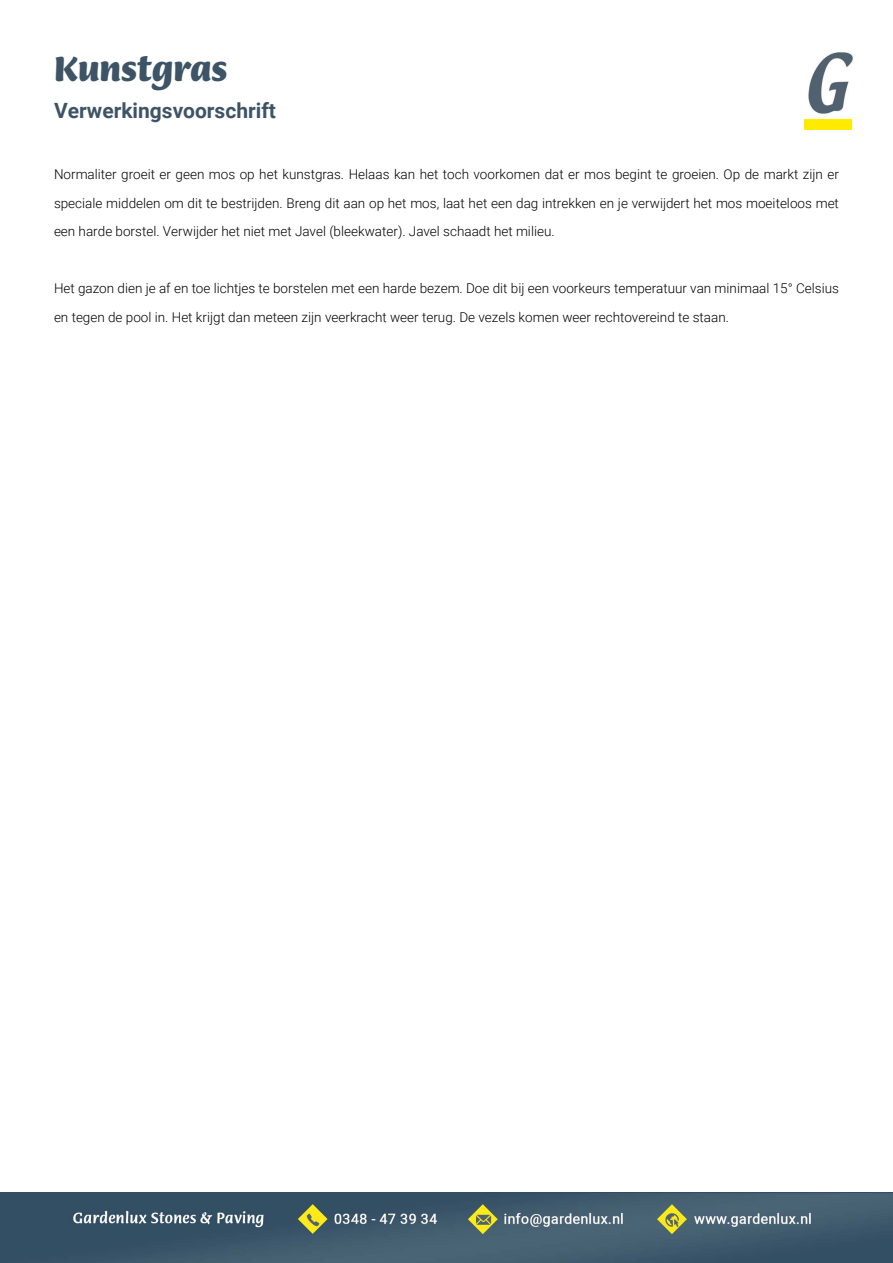
<style>
.page{position:relative;width:893px;height:1263px;background:#fff}
.page>*{position:absolute;margin:0;border:0;box-sizing:border-box;transform-origin:0 0}
.t1{font:700 37.5px "Ciabatta";color:#3d5466}
.t2{font:700 21px "Roboto";color:#3d5466}
.t3{font:300 13.5px/28.5px "Roboto";color:#000;text-align:justify}
</style>
<div class="page">
<img style="left:0;top:1193px;width:893px;height:70px">
<img style="left:804px;top:120px;width:47px;height:10px">
<img style="left:298px;top:1204px;width:30px;height:30px">
<img style="left:468px;top:1204px;width:30px;height:30px">
<img style="left:657px;top:1204px;width:30px;height:30px">
<h1 class="t1" style="left:54px;top:45px;width:175px">Kunstgras</h1>
<h2 class="t2" style="left:54px;top:96px;width:223px">Verwerkingsvoorschrift</h2>
<p class="t3" style="left:54px;top:159px;width:786px">Normaliter groeit er geen mos op het kunstgras. Helaas kan het toch voorkomen dat er mos begint te groeien. Op de markt zijn er speciale middelen om dit te bestrijden. Breng dit aan op het mos, laat het een dag intrekken en je verwijdert het mos moeiteloos met een harde borstel. Verwijder het niet met Javel (bleekwater). Javel schaadt het milieu.</p>
<p class="t3" style="left:54px;top:273px;width:786px">Het gazon dien je af en toe lichtjes te borstelen met een harde bezem. Doe dit bij een voorkeurs temperatuur van minimaal 15° Celsius en tegen de pool in. Het krijgt dan meteen zijn veerkracht weer terug. De vezels komen weer rechtovereind te staan.</p>
</div>
